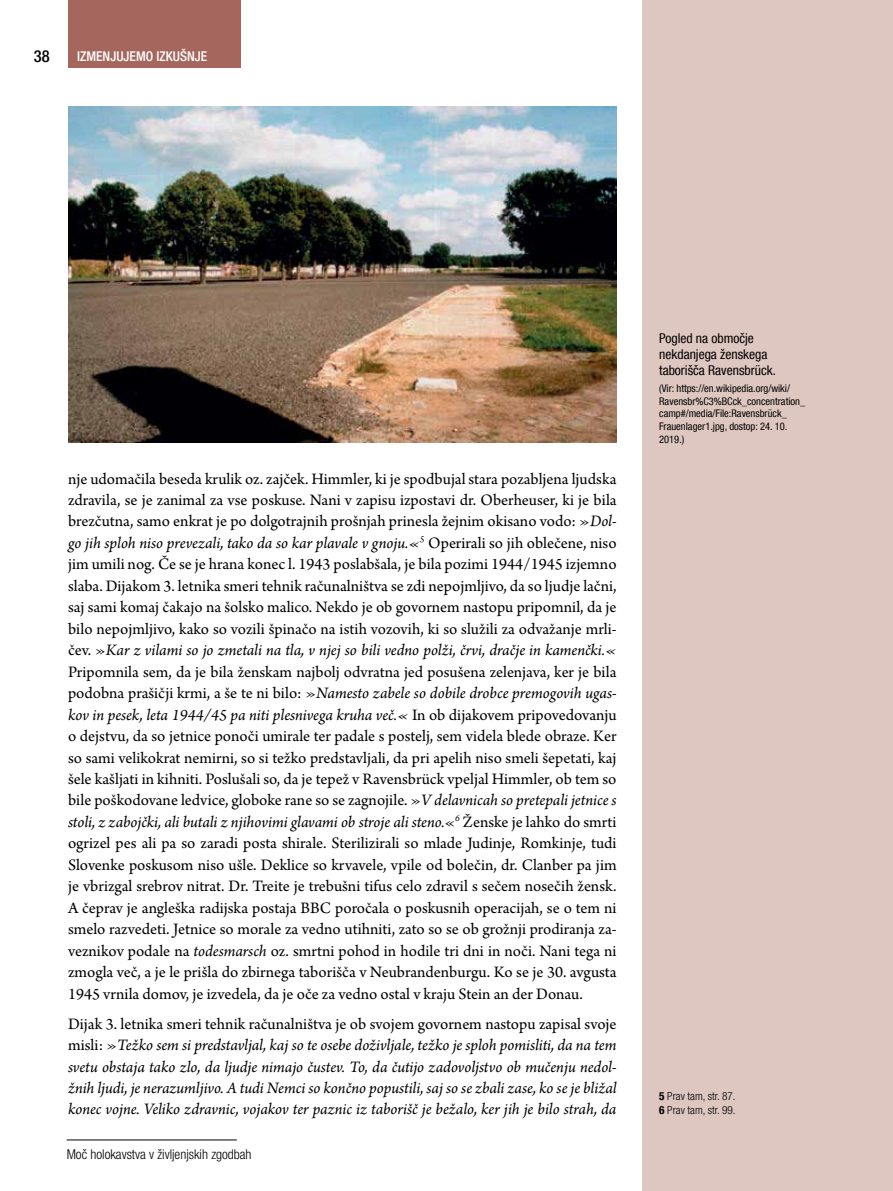
<style>
.page{position:relative;width:893px;height:1191px;background:#fff}
.page>*{position:absolute;margin:0;border:0;box-sizing:border-box;transform-origin:0 0}
.t1{font:16.8px/21.5px "Arno Pro";letter-spacing:-.005em;color:#000;text-align:justify}
.t2{font:italic 16.8px/21.5px "Arno Pro";letter-spacing:-.005em;color:#000;text-align:justify}
.t3{font:500 condensed 16.5px "Helvetica Neue LT Com";color:#000}
.t4{font:condensed 13.5px/16.2px "Helvetica Neue LT Com";color:#000}
.t5{font:300 condensed 13.5px "Helvetica Neue LT Com";color:#000}
.t6{font:500 condensed 13.5px "Helvetica Neue LT Com";color:#fff}
.t7{font:300 condensed 11.25px/14.2px "Helvetica Neue LT Com";color:#000}
.t8{font:condensed 10.5px/12.6px "Helvetica Neue LT Com";color:#000}
.s1{font-style:italic}
.s2{font-style:normal}
.s3{font-weight:700}
</style>
<div class="page">
<div style="left:642px;top:0;width:251px;height:1191px;background:#dec7c0"></div>
<div style="left:68px;top:0;width:172px;height:68px;background:#a5665e"></div>
<hr style="left:67px;top:1139px;width:170px;height:1px;background:#000">
<img style="left:68px;top:106px;width:549px;height:336px">
<p class="t3" style="left:34px;top:46px;width:17px">38</p>
<p class="t6" style="left:77px;top:48px;width:132px">IZMENJUJEMO IZKUŠNJE</p>
<p class="t1" style="left:68px;top:468px;width:550px">nje udomačila beseda krulik oz. zajček. Himmler, ki je spodbujal stara pozabljena ljudska zdravila, se je zanimal za vse poskuse. Nani v zapisu izpostavi dr. Oberheuser, ki je bila brezčutna, samo enkrat je po dolgotrajnih prošnjah prinesla žejnim okisano vodo: »<span class="s1">Dol&shy;go jih sploh niso prevezali, tako da so kar plavale v gnoju.«</span><sup>5</sup> Operirali so jih oblečene, niso jim umili nog. Če se je hrana konec l. 1943 poslabšala, je bila pozimi 1944/1945 izjemno slaba. Dijakom 3. letnika smeri tehnik računalništva se zdi nepojmljivo, da so ljudje lačni, saj sami komaj čakajo na šolsko malico. Nekdo je ob govornem nastopu pripomnil, da je bilo nepojmljivo, kako so vozili špinačo na istih vozovih, ki so služili za odvažanje mrli&shy;čev. »<span class="s1">Kar z vilami so jo zmetali na tla, v njej so bili vedno polži, črvi, dračje in kamenčki.« </span>Pripomnila sem, da je bila ženskam najbolj odvratna jed posušena zelenjava, ker je bila podobna prašičji krmi, a še te ni bilo: »<span class="s1">Namesto zabele so dobile drobce premogovih ugas&shy;kov in pesek, leta 1944/45 pa niti plesnivega kruha več.«</span> In ob dijakovem pripovedovanju o dejstvu, da so jetnice ponoči umirale ter padale s postelj, sem videla blede obraze. Ker so sami velikokrat nemirni, so si težko predstavljali, da pri apelih niso smeli šepetati, kaj šele kašljati in kihniti. Poslušali so, da je tepež v Ravensbrück vpeljal Himmler, ob tem so bile poškodovane ledvice, globoke rane so se zagnojile. »<span class="s1">V delavnicah so pretepali jetnice s stoli, z zabojčki, ali butali z njihovimi glavami ob stroje ali steno.</span>«<sup>6</sup> Ženske je lahko do smrti ogrizel pes ali pa so zaradi posta shirale. Sterilizirali so mlade Judinje, Romkinje, tudi Slovenke poskusom niso ušle. Deklice so krvavele, vpile od bolečin, dr. Clanber pa jim je vbrizgal srebrov nitrat. Dr. Treite je trebušni tifus celo zdravil s sečem nosečih žensk.<br>A čeprav je angleška radijska postaja BBC poročala o poskusnih operacijah, se o tem ni smelo razvedeti. Jetnice so morale za vedno utihniti, zato so se ob grožnji prodiranja za&shy;veznikov podale na <span class="s1">todesmarsch</span> oz. smrtni pohod in hodile tri dni in noči. Nani tega ni zmogla več, a je le prišla do zbirnega taborišča v Neubrandenburgu. Ko se je 30. avgusta 1945 vrnila domov, je izvedela, da je oče za vedno ostal v kraju Stein an der Donau.</p>
<p class="t2" style="left:68px;top:1013px;width:550px"><span class="s2">Dijak 3. letnika smeri tehnik računalništva je ob svojem govornem nastopu zapisal svoje misli: »</span>Težko sem si predstavljal, kaj so te osebe doživljale, težko je sploh pomisliti, da na tem svetu obstaja tako zlo, da ljudje nimajo čustev. To, da čutijo zadovoljstvo ob mučenju nedol&shy;žnih ljudi, je nerazumljivo. A tudi Nemci so končno popustili, saj so se zbali zase, ko se je bližal konec vojne. Veliko zdravnic, vojakov ter paznic iz taborišč je bežalo, ker jih je bilo strah, da</p>
<p class="t5" style="left:67px;top:1146px;width:186px">Moč holokavstva v življenjskih zgodbah</p>
<p class="t4" style="left:659px;top:330px;width:118px">Pogled na območje nekdanjega ženskega taborišča Ravensbrück.</p>
<p class="t8" style="left:659px;top:382px;width:148px">(Vir: https://en.wikipedia.org/wiki/<br>Ravensbr%C3%BCck_concentration_ camp#/media/File:Ravensbrück_<br>Frauenlager1.jpg, dostop: 24. 10.<br>2019.)</p>
<p class="t7" style="left:659px;top:1089px;width:78px"><span class="s3">5</span> Prav tam, str. 87.<br><span class="s3">6</span> Prav tam, str. 99.</p>
</div>
